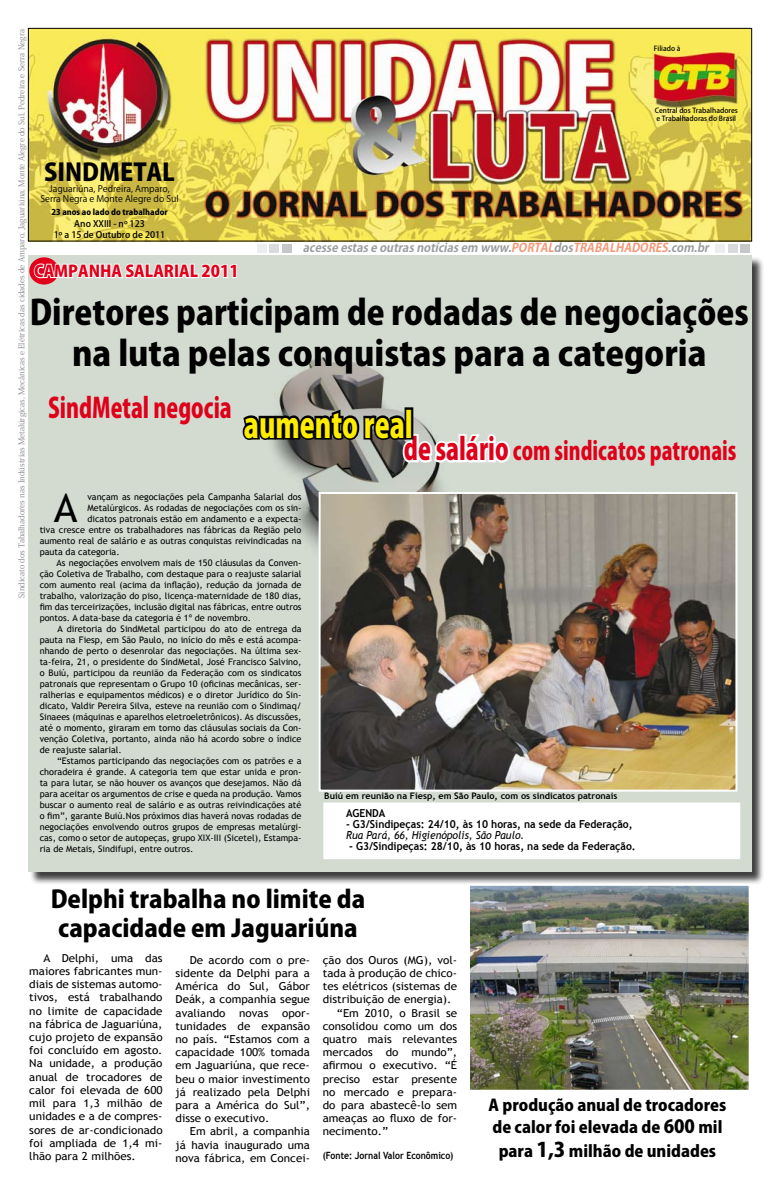
<style>
.page{position:relative;width:780px;height:1191px;background:#fff}
.page>*{position:absolute;margin:0;border:0;box-sizing:border-box;transform-origin:0 0}
.t1{font:39.7px "Trebuchet MS";color:#000}
.t2{font:800 35px "Koz Go Pro";color:#ffed00;scale:.77 1}
.t3{font:800 34px/40.8px "Koz Go Pro";color:#000;text-align:center;scale:.94 1}
.t4{font:800 27.5px "Koz Go Pro";color:#df001a;scale:.77 1}
.t5{font:800 25px "Koz Go Pro";color:#df001a;scale:.77 1}
.t6{font:800 24px/28.8px "Koz Go Pro";color:#000;text-align:center}
.t7{font:800 16px/21.6px "Koz Go Pro";color:#000}
.t8{font:800 16px "Koz Go Pro";color:#e2001a}
.t9{font:italic 700 12px "Koz Go Pro";color:#9c9d9f}
.t10{font:11px/13.2px "Trebuchet MS";color:#000;text-align:justify;scale:1.06 1}
.t11{font:700 11px "Trebuchet MS";color:#000;scale:.94 1}
.t12{font:italic 11px "Trebuchet MS";color:#000;scale:.94 1}
.t13{font:700 10px "Trebuchet MS";color:#000;scale:.87 1}
.t14{font:9px "Trebuchet MS";color:#000}
.t15{font:700 9px "Trebuchet MS";color:#000}
.t16{font:9px/10.8px "Koz Go Pro";color:#000;text-align:center}
.t17{font:500 9px/10.8px "Koz Go Pro";color:#000;text-align:center}
.t18{font:8px "Koz Min Pro";color:#828385}
.t19{font:800 8px "Koz Go Pro";color:#000}
.t20{font:500 7px/8.4px "Koz Go Pro";color:#000}
.s1{color:#f29979}
.s2{font-size:30px}
.s3{font-size:18px}
.s4{font-size:20px}
</style>
<div class="page">
<img style="left:30px;top:30px;width:720px;height:209px">
<div style="left:28px;top:28px;width:724px;height:213px;border:1px solid #000"></div>
<div style="left:282px;top:244px;width:10px;height:9px;background:#c5c6c8"></div>
<div style="left:269px;top:244px;width:10px;height:9px;background:#d9dadb"></div>
<div style="left:257px;top:244px;width:9px;height:9px;background:#eceded"></div>
<div style="left:740px;top:244px;width:10px;height:9px;background:#c5c6c8"></div>
<div style="left:727px;top:244px;width:10px;height:9px;background:#d9dadb"></div>
<div style="left:715px;top:244px;width:9px;height:9px;background:#eceded"></div>
<div style="left:29px;top:256px;width:740px;height:636px;background:#000;opacity:.75"></div>
<div style="left:28px;top:255px;width:723px;height:616px;background:#d3dbd1"></div>
<svg style="left:29px;top:257px;width:30px;height:27px"></svg>
<svg style="left:33px;top:257px;width:204px;height:27px"></svg>
<img style="left:279px;top:357px;width:164px;height:192px">
<img style="left:321px;top:495px;width:413px;height:293px">
<div style="left:318px;top:492px;width:419px;height:299px;border:2px solid #fff"></div>
<div style="left:323px;top:802px;width:417px;height:57px;background:#fff;border:2px solid #fff"></div>
<svg style="left:242px;top:407px;width:268px;height:57px"></svg>
<div style="left:404px;top:407px;width:9px;height:32px;border:4px solid #000"></div>
<img style="left:471px;top:886px;width:276px;height:202px">
<div style="left:468px;top:883px;width:282px;height:208px;border:2px solid #fff"></div>
<p class="t18" style="left:16px;top:597px;width:570px;rotate:-90deg">Sindicato dos Tabalhadores nas Indústrias Metalúrgicas, Mecânicas e Elétricas das cidades de Amparo, Jaguariúna, Monte Alegre do Sul, Pedreira e Serra Negra</p>
<p class="t20" style="left:653px;top:45px;width:28px">Filiado à</p>
<p class="t20" style="left:654px;top:106px;width:85px">Central dos Trabalhadores e Trabalhadoras do Brasil</p>
<h3 class="t6" style="left:44px;top:160px;width:132px">SINDMETAL</h3>
<p class="t16" style="left:40px;top:183px;width:140px">Jaguariúna, Pedreira, Amparo,<br>Serra Negra e Monte Alegre do Sul</p>
<p class="t17" style="left:54px;top:219px;width:113px">Ano XXIII - nº 123<br>1º a 15 de Outubro de 2011</p>
<p class="t19" style="left:51px;top:207px;width:118px">23 anos ao lado do trabalhador</p>
<h3 class="t9" style="left:303px;top:240px;width:410px">acesse estase outrasnotíciasem www.<span class="s1">PORTAL</span>dos<span class="s1">TRABALHADORES</span>.com.br</h3>
<h3 class="t8" style="left:34px;top:261px;width:206px">CAMPANHA SALARIAL 2011</h3>
<h3 class="t3" style="left:30px;top:294px;width:766px">Diretores participam de rodadas de negociações na luta pelas conquistas para a categoria</h3>
<h3 class="t4" style="left:48px;top:389px;width:240px">SindMetal negocia</h3>
<h2 class="t2" style="left:244px;top:402px;width:221px">aumento real</h2>
<h3 class="t5" style="left:404px;top:435px;width:433px"><span class="s2">de salário</span> com sindicatos patronais</h3>
<h1 class="t1" style="left:54px;top:484px;width:25px">A</h1>
<p class="t14" style="left:87px;top:491px;width:215px">vançam as negociações pela Campanha Salarial dos</p>
<p class="t14" style="left:87px;top:502px;width:215px">Metalúrgicos. As rodadas de negociações com os sin-</p>
<p class="t14" style="left:87px;top:513px;width:215px">dicatos patronais estão em andamento e a expecta-</p>
<p class="t14" style="left:40px;top:524px;width:263px">tiva cresce entre os trabalhadores nas fábricas da Região pelo</p>
<p class="t14" style="left:40px;top:535px;width:263px">aumento real de salário e as outras conquistas reivindicadas na</p>
<p class="t14" style="left:40px;top:546px;width:81px">pauta da categoria.</p>
<p class="t14" style="left:57px;top:557px;width:246px">As negociações envolvem mais de 150 cláusulas da Conven-</p>
<p class="t14" style="left:40px;top:568px;width:263px">ção Coletiva de Trabalho, com destaque para o reajuste salarial</p>
<p class="t14" style="left:40px;top:579px;width:263px">com aumento real (acima da inflação), redução da jornada de</p>
<p class="t14" style="left:40px;top:590px;width:263px">trabalho, valorização do piso, licença-maternidade de 180 dias,</p>
<p class="t14" style="left:40px;top:601px;width:263px">fim das terceirizações, inclusão digital nas fábricas, entre outros</p>
<p class="t14" style="left:40px;top:612px;width:213px">pontos. A data-base da categoria é 1º de novembro.</p>
<p class="t14" style="left:58px;top:623px;width:245px">A diretoria do SindMetal participou do ato de entrega da</p>
<p class="t14" style="left:40px;top:634px;width:263px">pauta na Fiesp, em São Paulo, no início do mês e está acompa-</p>
<p class="t14" style="left:40px;top:645px;width:263px">nhando de perto o desenrolar das negociações. Na última sex-</p>
<p class="t14" style="left:40px;top:656px;width:263px">ta-feira, 21, o presidente do SindMetal, José Francisco Salvino,</p>
<p class="t14" style="left:40px;top:667px;width:263px">o Buiú, participou da reunião da Federação com os sindicatos</p>
<p class="t14" style="left:40px;top:678px;width:263px">patronais que representam o Grupo 10 (oficinas mecânicas, ser-</p>
<p class="t14" style="left:40px;top:689px;width:263px">ralherias e equipamentos médicos) e o diretor Jurídico do Sin-</p>
<p class="t14" style="left:40px;top:700px;width:263px">dicato, Valdir Pereira Silva, esteve na reunião com o Sindimaq/</p>
<p class="t14" style="left:40px;top:711px;width:263px">Sinaees (máquinas e aparelhos eletroeletrônicos). As discussões,</p>
<p class="t14" style="left:40px;top:722px;width:263px">até o momento, giraram em torno das cláusulas sociais da Con-</p>
<p class="t14" style="left:40px;top:733px;width:263px">venção Coletiva, portanto, ainda não há acordo sobre o índice</p>
<p class="t14" style="left:40px;top:744px;width:84px">de reajuste salarial.</p>
<p class="t14" style="left:57px;top:755px;width:246px">“Estamos participando das negociações com os patrões e a</p>
<p class="t14" style="left:40px;top:766px;width:263px">choradeira é grande. A categoria tem que estar unida e pron-</p>
<p class="t14" style="left:40px;top:777px;width:263px">ta para lutar, se não houver os avanços que desejamos. Não dá</p>
<p class="t14" style="left:40px;top:788px;width:263px">para aceitar os argumentos de crise e queda na produção. Vamos</p>
<p class="t14" style="left:40px;top:799px;width:263px">buscar o aumento real de salário e as outras reivindicações até</p>
<p class="t14" style="left:40px;top:810px;width:263px">o fim”, garante Buiú.Nos próximos dias haverá novas rodadas de</p>
<p class="t14" style="left:40px;top:821px;width:263px">negociações envolvendo outros grupos de empresas metalúrgi-</p>
<p class="t14" style="left:40px;top:832px;width:263px">cas, como o setor de autopeças, grupo XIX-III (Sicetel), Estampa-</p>
<p class="t14" style="left:40px;top:843px;width:155px">ria de Metais, Sindifupi, entre outros.</p>
<p class="t15" style="left:324px;top:790px;width:294px">Buiú em reunião na Fiesp, em São Paulo, com os sindicatos patronais</p>
<p class="t11" style="left:346px;top:806px;width:43px">AGENDA</p>
<p class="t11" style="left:346px;top:817px;width:306px">- G3/Sindipeças: 24/10, às 10 horas, na sede da Federação,</p>
<p class="t12" style="left:346px;top:829px;width:191px">Rua Pará, 66, Higienópolis, São Paulo.</p>
<p class="t11" style="left:349px;top:839px;width:306px">- G3/Sindipeças: 28/10, às 10 horas, na sede da Federação.</p>
<h3 class="t6" style="left:51px;top:886px;width:316px">Delphi trabalha no limite da capacidade em Jaguariúna</h3>
<p class="t10" style="left:29px;top:951px;width:127px;text-indent:14px">A Delphi, uma das maiores fabricantes mun&shy;diais de sistemas automo&shy;tivos, está trabalhando no limite de capacidade na fábrica de Jaguariúna, cujo projeto de expansão foi concluído em agosto.<br>Na unidade, a produção anual de trocadores de calor foi elevada de 600 mil para 1,3 milhão de unidades e a de compres&shy;sores de ar-condicionado foi ampliada de 1,4 mi&shy;lhão para 2 milhões.</p>
<p class="t10" style="left:175px;top:953px;width:128px;text-indent:14px">De acordo com o pre&shy;sidente da Delphi para a América do Sul, Gábor Deák, a companhia segue avaliando novas opor&shy;tunidades de expansão no país. “Estamos com a capacidade 100% tomada em Jaguariúna, que rece&shy;beu o maior investimento já realizado pela Delphi para a América do Sul”, disse o executivo.</p>
<p class="t10" style="left:175px;top:1125px;width:128px;text-indent:14px">Em abril, a companhia já havia inaugurado uma nova fábrica, em Concei-</p>
<p class="t10" style="left:323px;top:953px;width:128px">ção dos Ouros (MG), vol-</p>
<p class="t10" style="left:323px;top:966px;width:128px">tada à produção de chico-</p>
<p class="t10" style="left:323px;top:979px;width:128px">tes elétricos (sistemas de</p>
<p class="t10" style="left:323px;top:993px;width:123px">distribuição de energia).</p>
<p class="t10" style="left:337px;top:1006px;width:115px">“Em 2010, o Brasil se</p>
<p class="t10" style="left:323px;top:1019px;width:128px">consolidou como um dos</p>
<p class="t10" style="left:323px;top:1032px;width:128px">quatro mais relevantes</p>
<p class="t10" style="left:323px;top:1045px;width:128px">mercados do mundo”,</p>
<p class="t10" style="left:323px;top:1059px;width:128px">afirmou o executivo. “É</p>
<p class="t10" style="left:323px;top:1072px;width:128px">preciso estar presente</p>
<p class="t10" style="left:323px;top:1085px;width:128px">no mercado e prepara-</p>
<p class="t10" style="left:323px;top:1098px;width:128px">do para abastecê-lo sem</p>
<p class="t10" style="left:323px;top:1111px;width:128px">ameaças ao fluxo de for-</p>
<p class="t10" style="left:323px;top:1125px;width:63px">necimento.”</p>
<p class="t13" style="left:323px;top:1149px;width:152px">(Fonte: Jornal Valor Econômico)</p>
<h3 class="t7" style="left:488px;top:1095px;width:239px">A produção anual de trocadores de calor foi elevada de <span class="s3">600</span> mil</h3>
<h3 class="t7" style="left:498px;top:1141px;width:219px">para <span class="s4">1,3</span> milhão de unidades</h3>
</div>
